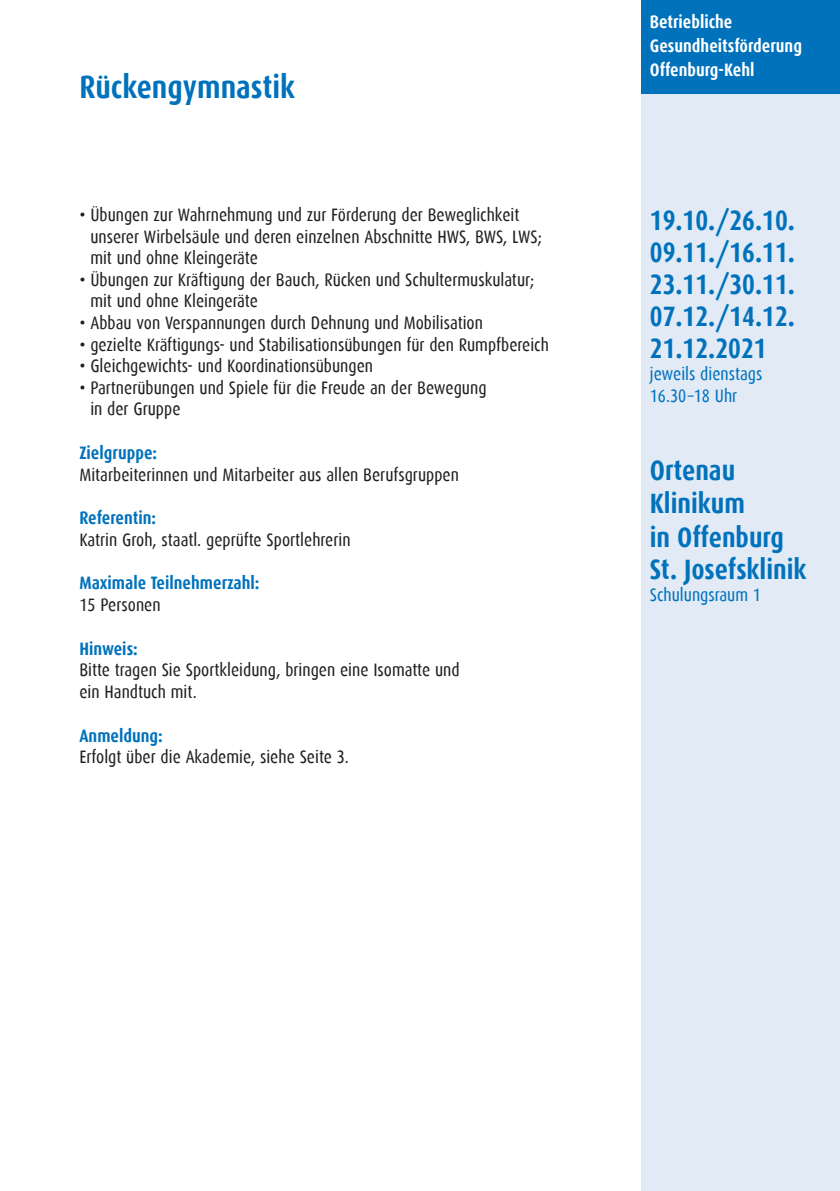
<style>
.page{position:relative;width:840px;height:1191px;background:#fff}
.page>*{position:absolute;margin:0;border:0;box-sizing:border-box;transform-origin:0 0}
.t1{font:700 32px "Dax Condensed";color:#0072bc}
.Rechts_Abstand_Veran{font:700 28px/32px "Dax Condensed";color:#0072bc;text-align:justify}
.t2{font:18px/21.6px "Dax Condensed";color:#231f20}
.t3{font:700 18px "Dax Condensed";color:#0072bc}
.t4{font:700 18px "Dax Condensed";color:#fff}
.t5{font:18px/22px "Dax Condensed";color:#0072bc}
</style>
<div class="page">
<div style="left:641px;top:0;width:198px;height:1191px;background:#e2eaf6"></div>
<div style="left:641px;top:0;width:198px;height:94px;background:#0072bc"></div>
<p class="t1" style="left:79px;top:69px;width:217px">Rückengymnastik</p>
<p class="t2" style="left:90px;top:204px;width:453px;text-indent:-11px">• Übungen zur Wahrnehmung und zur Förderung der Beweglichkeit unserer Wirbelsäule und deren einzelnen Abschnitte HWS, BWS, LWS; mit und ohne Kleingeräte</p>
<p class="t2" style="left:90px;top:269px;width:445px;text-indent:-11px">• Übungen zur Kräftigung der Bauch, Rücken und Schultermuskulatur; mit und ohne Kleingeräte</p>
<p class="t2" style="left:79px;top:312px;width:405px">• Abbau von Verspannungen durch Dehnung und Mobilisation</p>
<p class="t2" style="left:79px;top:334px;width:471px">• gezielte Kräftigungs- und Stabilisationsübungen für den Rumpfbereich</p>
<p class="t2" style="left:79px;top:355px;width:295px">• Gleichgewichts- und Koordinationsübungen</p>
<p class="t2" style="left:90px;top:377px;width:397px;text-indent:-11px">• Partnerübungen und Spiele für die Freude an der Bewegung in der Gruppe</p>
<p class="t3" style="left:79px;top:443px;width:79px">Zielgruppe:</p>
<p class="t2" style="left:79px;top:464px;width:381px">Mitarbeiterinnen und Mitarbeiter aus allen Berufsgruppen</p>
<p class="t3" style="left:79px;top:508px;width:78px">Referentin:</p>
<p class="t2" style="left:79px;top:529px;width:272px">Katrin Groh, staatl. geprüfte Sportlehrerin</p>
<p class="t3" style="left:79px;top:573px;width:181px">Maximale Teilnehmerzahl:</p>
<p class="t2" style="left:79px;top:594px;width:83px">15 Personen</p>
<p class="t3" style="left:79px;top:638px;width:60px">Hinweis:</p>
<p class="t2" style="left:79px;top:659px;width:381px">Bitte tragen Sie Sportkleidung, bringen eine Isomatte und ein Handtuch mit.</p>
<p class="t3" style="left:79px;top:725px;width:85px">Anmeldung:</p>
<p class="t2" style="left:79px;top:746px;width:271px">Erfolgt über die Akademie, siehe Seite 3.</p>
<p class="t4" style="left:649px;top:12px;width:84px">Betriebliche</p>
<p class="t4" style="left:649px;top:36px;width:153px">Gesundheitsförderung</p>
<p class="t4" style="left:649px;top:60px;width:106px">Offenburg-Kehl</p>
<p class="Rechts_Abstand_Veran" style="left:649px;top:205px;width:146px">19.10./26.10.<br>09.11./16.11.<br>23.11./30.11.<br>07.12./14.12.<br>21.12.2021</p>
<p class="t5" style="left:649px;top:363px;width:114px">jeweils dienstags<br>16.30–18 Uhr</p>
<p class="Rechts_Abstand_Veran" style="left:649px;top:454px;width:87px">Ortenau</p>
<p class="Rechts_Abstand_Veran" style="left:649px;top:488px;width:97px">Klinikum</p>
<p class="Rechts_Abstand_Veran" style="left:649px;top:521px;width:136px">in Offenburg</p>
<p class="Rechts_Abstand_Veran" style="left:649px;top:553px;width:158px">St. Josefsklinik</p>
<p class="t5" style="left:649px;top:584px;width:113px">Schulungsraum 1</p>
</div>
